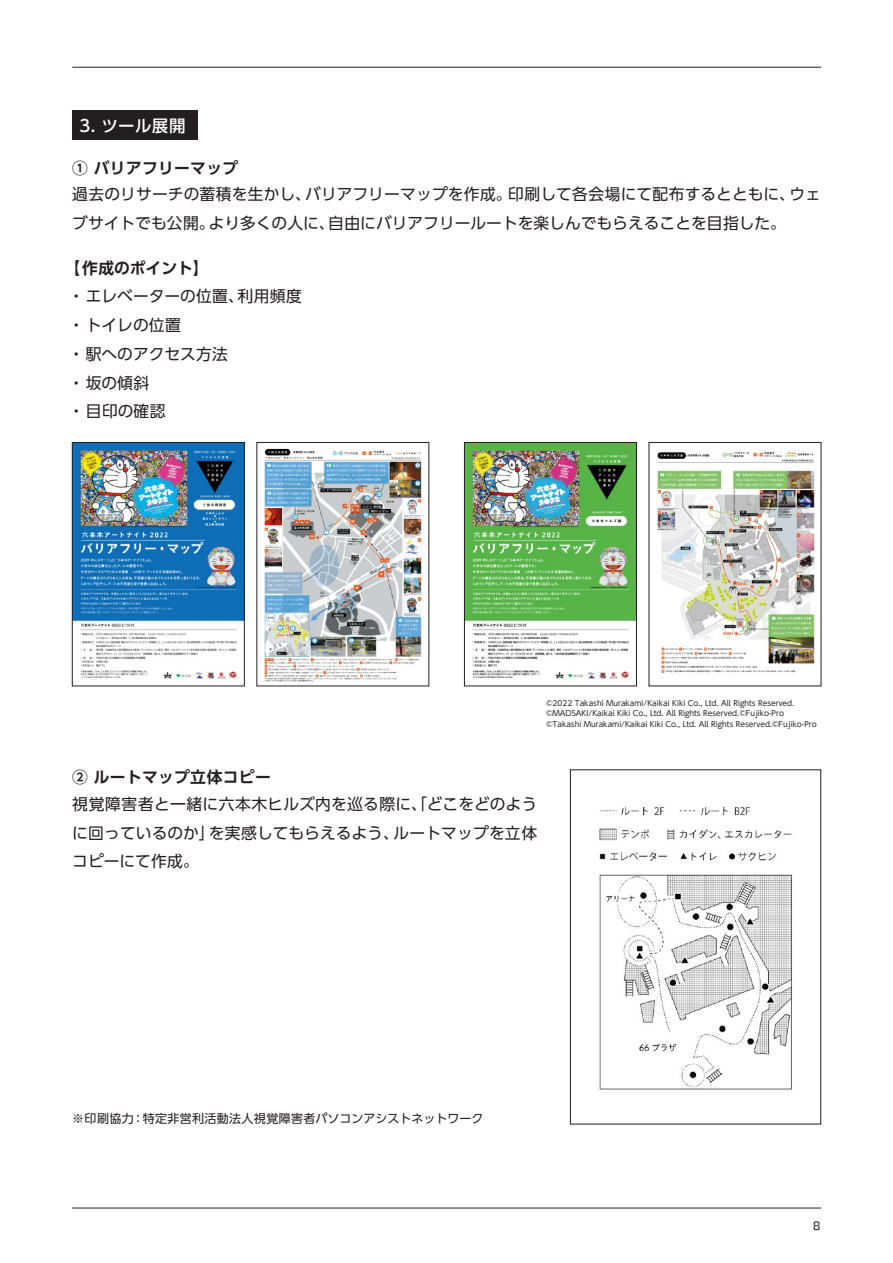
<style>
.page{position:relative;width:893px;height:1263px;background:#fff}
.page>*{position:absolute;margin:0;border:0;box-sizing:border-box;transform-origin:0 0}
._1_展覧会概要_JAP{font:500 16.5px "UD Shin Go Pr 6 N";letter-spacing:.02em;color:#fff}
._1_展覧会概要_JAP-2{font:15.75px/28.7px "UD Shin Go Pr 6 N";color:#231f20}
._1_展覧会概要_JAP-3{font:15.75px/28.7px "UD Shin Go Pr 6 N";letter-spacing:.02em;color:#231f20;text-align:right}
._1_展覧会概要_JAP-4{font:700 15.75px "UD Shin Go Pr 6 N De";letter-spacing:.02em;color:#231f20}
._1_展覧会概要_JAP-5{font:700 15.75px "UD Shin Go Pr 6 N De";color:#231f20}
.t1{font:14.85px "Mori Logotype";color:#231f20}
._1_展覧会概要_JAP-6{font:12px "UD Shin Go Pr 6 N";letter-spacing:.03em;color:#231f20}
._1_展覧会概要_JAP-7{font:7.5px "UD Shin Go Pr 6 N";color:#231f20}
</style>
<div class="page">
<hr style="left:72px;top:67px;width:749px;height:1px;background:#231f20">
<hr style="left:72px;top:1208px;width:749px;height:1px;background:#231f20">
<div style="left:72px;top:111px;width:125px;height:29px;background:#231f20"></div>
<img style="left:74px;top:444px;width:169px;height:235px">
<div style="left:72px;top:442px;width:173px;height:244px;border:1px solid #231f20"></div>
<img style="left:599px;top:807px;width:193px;height:283px">
<div style="left:570px;top:769px;width:251px;height:355px;border:1px solid #231f20"></div>
<img style="left:466px;top:444px;width:169px;height:235px">
<div style="left:464px;top:442px;width:173px;height:244px;border:1px solid #231f20"></div>
<img style="left:264px;top:448px;width:160px;height:234px">
<img style="left:657px;top:451px;width:158px;height:223px">
<p class="_1_展覧会概要_JAP" style="left:80px;top:112px;width:108px">3. ツール展開</p>
<p class="_1_展覧会概要_JAP-4" style="left:72px;top:155px;width:167px">① バリアフリーマップ</p>
<p class="_1_展覧会概要_JAP-2" style="left:305px;top:180px;width:208px">バリアフリーマップを作成。</p>
<p class="_1_展覧会概要_JAP-2" style="left:508px;top:180px;width:288px">印刷して各会場にて配布するとともに、</p>
<p class="_1_展覧会概要_JAP-2" style="left:72px;top:180px;width:240px">過去のリサーチの蓄積を生かし、</p>
<p class="_1_展覧会概要_JAP-2" style="left:789px;top:180px;width:33px">ウェ</p>
<p class="_1_展覧会概要_JAP-2" style="left:72px;top:208px;width:144px">ブサイトでも公開。</p>
<p class="_1_展覧会概要_JAP-5" style="left:64px;top:255px;width:146px">【作成のポイント【</p>
<p class="_1_展覧会概要_JAP-2" style="left:328px;top:208px;width:459px">自由にバリアフリールートを楽しんでもらえることを目指した。</p>
<p class="_1_展覧会概要_JAP-2" style="left:209px;top:208px;width:127px">より多くの人に、</p>
<p class="_1_展覧会概要_JAP-2" style="left:68px;top:282px;width:177px">・エレベーターの位置、</p>
<p class="_1_展覧会概要_JAP-2" style="left:68px;top:310px;width:114px">・トイレの位置</p>
<p class="_1_展覧会概要_JAP-2" style="left:68px;top:339px;width:161px">・駅へのアクセス方法</p>
<p class="_1_展覧会概要_JAP-2" style="left:68px;top:368px;width:82px">・坂の傾斜</p>
<p class="_1_展覧会概要_JAP-2" style="left:68px;top:396px;width:99px">・目印の確認</p>
<p class="_1_展覧会概要_JAP-2" style="left:237px;top:282px;width:66px">利用頻度</p>
<p class="_1_展覧会概要_JAP-7" style="left:546px;top:697px;width:250px">©2022 Takashi Murakami/Kaikai Kiki Co., Ltd. All Rights Reserved.</p>
<p class="_1_展覧会概要_JAP-7" style="left:546px;top:707px;width:240px">©MADSAKI/Kaikai Kiki Co., Ltd. All Rights Reserved ©. Fujiko-Pro</p>
<p class="_1_展覧会概要_JAP-7" style="left:546px;top:718px;width:272px">©Takashi Murakami/Kaikai Kiki Co., Ltd. All Rights Reserved ©. Fujiko-Pro</p>
<p class="_1_展覧会概要_JAP-4" style="left:72px;top:764px;width:200px">② ルートマップ立体コピー</p>
<p class="_1_展覧会概要_JAP-3" style="left:72px;top:789px;width:466px">視覚障害者と一緒に六本木ヒルズ内を巡る際に、「どこをどのようルートマップを立体</p>
<p class="_1_展覧会概要_JAP-2" style="left:209px;top:818px;width:192px">を実感してもらえるよう、</p>
<p class="_1_展覧会概要_JAP-2" style="left:72px;top:818px;width:144px">に回っているのか」コピーにて作成。</p>
<p class="_1_展覧会概要_JAP-6" style="left:72px;top:1109px;width:413px">※印刷協力：特定非営利活動法人視覚障害者パソコンアシストネットワーク</p>
<h3 class="t1" style="left:812px;top:1218px;width:10px">8</h3>
</div>
